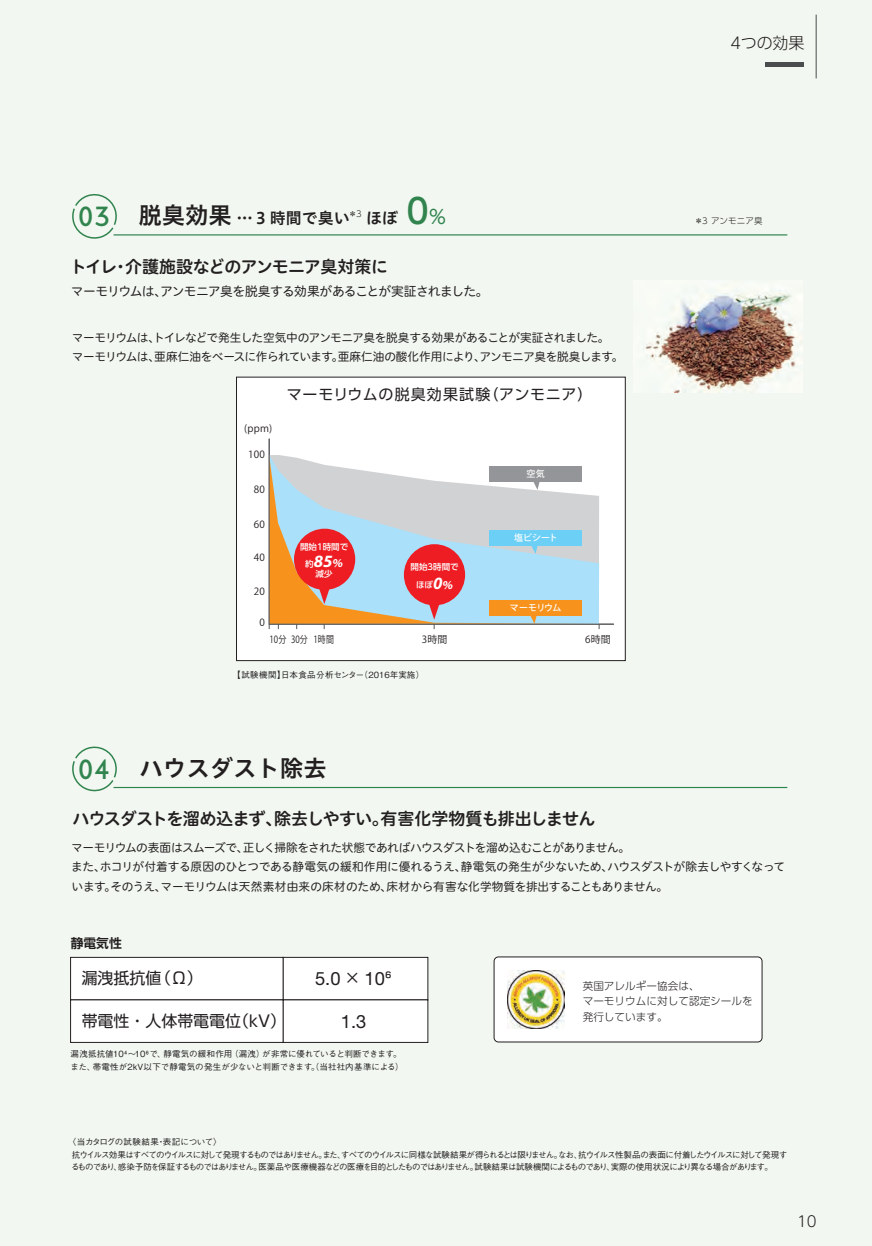
<style>
.page{position:relative;width:872px;height:1246px;background:#f2f8f1}
.page>*{position:absolute;margin:0;border:0;box-sizing:border-box;transform-origin:0 0}
.t1{font:27.6px "Base Mono Wide Reg";color:#32844f}
.t2{font:23.4px "Hiragino UD Sans Std W6";color:#231f20}
.t3{font:18.3px "Helvetica Neue";color:#231f20}
.t4{font:italic 700 17.25px "Myriad Pro";color:#fff}
.t5{font:16.95px "Hiragino UD Sans R Std N W6";letter-spacing:-.05em;color:#231f20}
.t6{font:15.9px "Shin Go Pro";color:#231f20}
.t7{font:15.9px "Hiragino UD Sans Std W6";color:#231f20}
.t8{font:300 15.9px "UD Shin Go Pro";letter-spacing:-.005em;color:#231f20}
.t9{font:15px "UD Shin Go Pro";letter-spacing:.06em;color:#231f20}
.t10{font:300 14.85px "UD Shin Go Pro";color:#231f20}
.t11{font:12.75px "Hiragino UD Sans R Std N W4";letter-spacing:-.05em;color:#231f20}
.t12{font:700 12.75px "Shin Go Pro De";color:#231f20}
.t13{font:11.7px/19.2px "Hiragino UD Sans R Std N W4";letter-spacing:-.035em;color:#231f20}
.t14{font:300 10.65px/15.3px "UD Shin Go Pro";color:#231f20}
.t15{font:9.9px "Koz Go Pro";letter-spacing:.025em;color:#231f20}
.t16{font:9.9px "Koz Go Pro";letter-spacing:.025em;color:#231f20;scale:.8 1}
.t17{font:500 9px "Koz Go Pro";letter-spacing:-.015em;color:#fff}
.t18{font:500 8.55px/12.8px "Gothic BBB Pro";letter-spacing:-.105em;color:#231f20}
.t19{font:500 8.55px/12.8px "Gothic BBB Pro";color:#231f20}
.t20{font:500 8.55px/18.6px "UD Shin Go Pro";color:#fff;text-align:center}
.t21{font:300 8.55px "UD Shin Go Pro";letter-spacing:.015em;color:#231f20}
.t22{font:500 8.55px "Gothic BBB Pro";letter-spacing:-.06em;color:#231f20}
.s1{font-size:23.4px}
.s2{font-family:"UD Shin Go Pro";font-weight:500;font-size:34.05px;color:#32844f}
.s3{font-family:"UD Shin Go Pro";font-size:19.2px;color:#32844f}
.s4{font-family:"UD Shin Go Pro";font-weight:500;font-style:normal;font-size:8.55px}
.s5{font-size:12.15px}
.s6{font-family:"Myriad Pro";font-weight:700;font-style:italic;font-size:17.25px}
.s7{font-family:"Myriad Pro";font-weight:700;font-style:italic;font-size:12.15px}
.s8{font-family:"Shin Go Pro";font-size:15.9px}
</style>
<div class="page">
<div style="left:71px;top:957px;width:212px;height:43px;background:#fff"></div>
<div style="left:70px;top:957px;width:213px;height:43px;border:1px solid #231f20"></div>
<div style="left:71px;top:1000px;width:212px;height:42px;background:#fff"></div>
<div style="left:283px;top:957px;width:145px;height:43px;background:#fff"></div>
<div style="left:283px;top:957px;width:145px;height:43px;border:1px solid #231f20"></div>
<div style="left:283px;top:1000px;width:145px;height:42px;background:#fff"></div>
<img style="left:646px;top:286px;width:156px;height:106px">
<div style="left:236px;top:377px;width:389px;height:284px;background:#fff"></div>
<div style="left:236px;top:377px;width:389px;height:284px;border:1px solid #231f20"></div>
<svg style="left:270px;top:456px;width:329px;height:168px;background:#c7d2cf"></svg>
<hr style="left:269px;top:624px;width:344px;height:1px;background:#57585a">
<hr style="left:269px;top:439px;width:1px;height:185px;background:#57585a">
<div style="left:294px;top:529px;width:61px;height:61px;background:#ee1d23;border-radius:50%"></div>
<svg style="left:318px;top:589px;width:13px;height:15px"></svg>
<div style="left:404px;top:544px;width:61px;height:61px;background:#ee1d23;border-radius:50%"></div>
<svg style="left:428px;top:604px;width:12px;height:25px"></svg>
<hr style="left:113px;top:234px;width:674px;height:1px;background:#32844f">
<svg style="left:72px;top:194px;width:45px;height:45px"></svg>
<hr style="left:113px;top:787px;width:674px;height:1px;background:#32844f">
<svg style="left:72px;top:746px;width:45px;height:46px"></svg>
<hr style="left:765px;top:63px;width:38px;height:4px;background:#4b4c4d">
<hr style="left:816px;top:15px;width:1px;height:63px;background:#4b4c4d">
<div style="left:494px;top:957px;width:268px;height:85px;background:#fff;border-radius:4px"></div>
<div style="left:494px;top:957px;width:268px;height:85px;border:1px solid #231f20;border-radius:4px"></div>
<img style="left:507px;top:971px;width:57px;height:57px">
<h1 class="t1" style="left:77px;top:197px;width:35px">03</h1>
<h3 class="t7" style="left:138px;top:205px;width:309px"><span class="s1">脱臭効果</span> … 3 時間で臭い<sup>＊3</sup> ほぼ <span class="s2">0</span><span class="s3">%</span></h3>
<h3 class="t5" style="left:70px;top:253px;width:320px">トイレ・介護施設などのアンモニア臭対策に</h3>
<p class="t11" style="left:71px;top:281px;width:419px">マーモリウムは、アンモニア臭を脱臭する効果があることが実証されました。</p>
<p class="t13" style="left:72px;top:327px;width:553px">マーモリウムは、トイレなどで発生した空気中のアンモニア臭を脱臭する効果があることが実証されました。マーモリウムは、亜麻仁油をベースに作られています。亜麻仁油の酸化作用により、アンモニア臭を脱臭します。</p>
<p class="t15" style="left:244px;top:422px;width:30px">(ppm)</p>
<p class="t15" style="left:248px;top:448px;width:18px">100</p>
<p class="t15" style="left:254px;top:483px;width:13px">80</p>
<p class="t15" style="left:254px;top:517px;width:13px">60</p>
<p class="t15" style="left:254px;top:550px;width:13px">40</p>
<p class="t15" style="left:254px;top:585px;width:13px">20</p>
<p class="t15" style="left:260px;top:616px;width:7px">0</p>
<p class="t9" style="left:287px;top:382px;width:307px">マーモリウムの脱臭効果試験（アンモニア）</p>
<p class="t20" style="left:300px;top:537px;width:50px">開始1時間で</p>
<h3 class="t4" style="left:305px;top:550px;width:39px"><span class="s4">約</span>85<span class="s5">%</span></h3>
<p class="t20" style="left:315px;top:564px;width:19px">減少</p>
<p class="t20" style="left:410px;top:557px;width:50px">開始3時間でほぼ<span class="s6">0</span><span class="s7">%</span></p>
<p class="t17" style="left:526px;top:468px;width:20px">空気</p>
<p class="t17" style="left:514px;top:532px;width:45px">塩ビシート</p>
<p class="t17" style="left:510px;top:602px;width:53px">マーモリウム</p>
<p class="t16" style="left:291px;top:633px;width:55px">30分 1時間</p>
<p class="t15" style="left:422px;top:633px;width:27px">3時間</p>
<p class="t15" style="left:585px;top:633px;width:27px">6時間</p>
<p class="t16" style="left:270px;top:633px;width:22px">10分</p>
<h1 class="t1" style="left:78px;top:750px;width:35px">04</h1>
<p class="t19" style="left:232px;top:668px;width:194px">【試験機関】日本食品分析センター（2016年実施）</p>
<h2 class="t2" style="left:140px;top:750px;width:189px">ハウスダスト除去</h2>
<h3 class="t5" style="left:72px;top:805px;width:524px">ハウスダストを溜め込まず、除去しやすい。有害化学物質も排出しません</h3>
<h3 class="t8" style="left:730px;top:30px;width:76px">4つの効果</h3>
<p class="t21" style="left:694px;top:214px;width:70px">＊3 アンモニア臭</p>
<p class="t13" style="left:71px;top:838px;width:715px">マーモリウムの表面はスムーズで、正しく掃除をされた状態であればハウスダストを溜め込むことがありません。<br>また、ホコリが付着する原因のひとつである静電気の緩和作用に優れるうえ、静電気の発生が少ないため、ハウスダストが除去しやすくなっています。そのうえ、マーモリウムは天然素材由来の床材のため、床材から有害な化学物質を排出することもありません。</p>
<p class="t12" style="left:71px;top:932px;width:53px">静電気性</p>
<h3 class="t6" style="left:82px;top:965px;width:123px">漏洩抵抗値（Ω）</h3>
<h3 class="t3" style="left:315px;top:968px;width:78px">5.0 <span class="s8">×</span> 10<span class="s8">⁶</span></h3>
<h3 class="t6" style="left:82px;top:1008px;width:206px">帯電性・人体帯電電位（kV）</h3>
<h3 class="t3" style="left:341px;top:1010px;width:27px">1.3</h3>
<p class="t19" style="left:71px;top:1046px;width:334px">漏洩抵抗値10⁴～10⁶で、静電気の緩和作用（漏洩）が非常に優れていると判断できます。また、帯電性が２kV以下で静電気の発生が少ないと判断できます（当社社内基準による）</p>
<p class="t22" style="left:311px;top:1059px;width:10px">。</p>
<p class="t14" style="left:582px;top:978px;width:172px">英国アレルギー協会は、<br>マーモリウムに対して認定シールを発行しています。</p>
<p class="t18" style="left:71px;top:1134px;width:717px;text-indent:-3px">〈当カタログの試験結果・表記について〉<br>抗ウイルス効果はすべてのウイルスに対して発現するものではありません。また、すべてのウイルスに同様な試験結果が得られるとは限りません。なお、抗ウイルス性製品の表面に付着したウイルスに対して発現するものであり、感染予防を保証するものではありません。医薬品や医療機器などの医療を目的としたものではありません。試験結果は試験機関によるものであり、実際の使用状況により異なる場合があります。</p>
<p class="t10" style="left:797px;top:1209px;width:21px">10</p>
</div>
